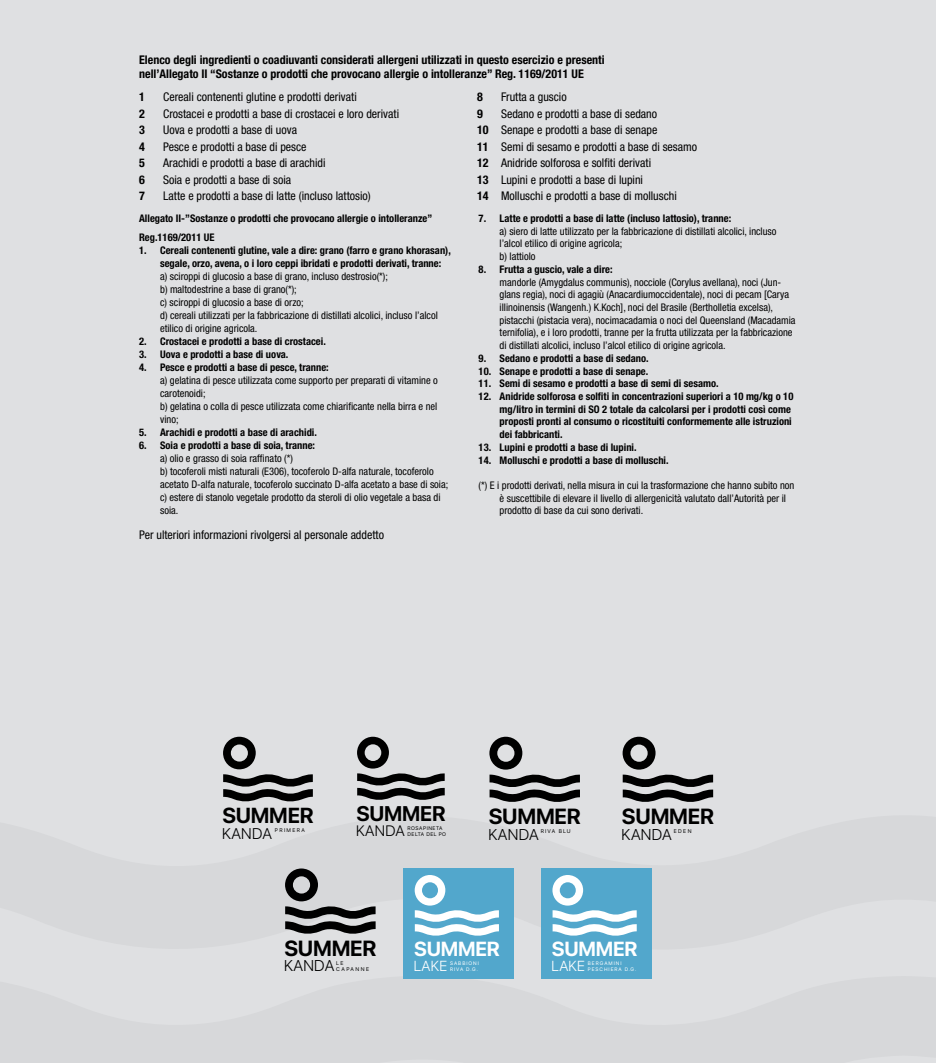
<style>
.page{position:relative;width:936px;height:1063px;background:#fff}
.page>*{position:absolute;margin:0;border:0;box-sizing:border-box;transform-origin:0 0}
.t1{font:700 21.75px "SF Pro Display";letter-spacing:-.01em;color:#000}
.t2{font:700 21.6px "SF Pro Display";letter-spacing:-.01em;color:#000}
.t3{font:700 21.15px "SF Pro Display";letter-spacing:-.01em;color:#000}
.t4{font:700 20.25px "SF Pro Display";letter-spacing:-.01em;color:#fff}
.t5{font:300 15.6px "SF Pro Display";letter-spacing:.02em;color:#000}
.t6{font:300 15.45px "SF Pro Display";letter-spacing:.02em;color:#000}
.t7{font:300 15px "SF Pro Display";letter-spacing:.02em;color:#000}
.t8{font:300 14.55px "SF Pro Display";letter-spacing:.02em;color:#fff}
.t9{font:condensed 12px/16.5px "Helvetica Neue LT Std";color:#000}
.t10{font:700 condensed 12px/14.4px "Helvetica Neue LT Std";color:#000}
.t11{font:condensed 10.5px/13px "Helvetica Neue LT Std";color:#000}
.t12{font:700 condensed 10.5px/12.8px "Helvetica Neue LT Std";color:#000}
.t13{font:5.4px/6.4px "SF Pro Display";letter-spacing:.265em;color:#000}
.t14{font:5.25px/6.3px "SF Pro Display";letter-spacing:.1em;color:#000}
.t15{font:5.1px/6px "SF Pro Display";letter-spacing:.2em;color:#fff}
.s1{font-weight:700}
</style>
<div class="page">
<div style="left:0;top:0;width:935px;height:1063px;background:#dfe0e2"></div>
<svg style="left:489px;top:737px;width:91px;height:65px"></svg>
<svg style="left:622px;top:737px;width:91px;height:65px"></svg>
<svg style="left:357px;top:737px;width:87px;height:63px"></svg>
<svg style="left:223px;top:737px;width:90px;height:65px"></svg>
<svg style="left:285px;top:869px;width:90px;height:65px"></svg>
<div style="left:403px;top:869px;width:111px;height:110px;background:#52a7cc"></div>
<svg style="left:414px;top:875px;width:85px;height:61px"></svg>
<div style="left:541px;top:869px;width:110px;height:110px;background:#52a7cc"></div>
<svg style="left:552px;top:875px;width:84px;height:61px"></svg>
<p class="t10" style="left:139px;top:52px;width:467px">Elenco degli ingredienti o coadiuvanti considerati allergeni utilizzati in questo esercizio e presenti nell’Allegato II “Sostanze o prodotti che provocano allergie o intolleranze” Reg. 1169/2011 UE</p>
<p class="t10" style="left:139px;top:89px;width:7px">1</p>
<p class="t9" style="left:163px;top:88px;width:195px">Cereali contenenti glutine e prodotti derivati</p>
<p class="t10" style="left:139px;top:106px;width:7px">2</p>
<p class="t9" style="left:163px;top:105px;width:237px">Crostacei e prodotti a base di crostacei e loro derivati</p>
<p class="t10" style="left:139px;top:123px;width:7px">3</p>
<p class="t9" style="left:163px;top:122px;width:135px">Uova e prodotti a base di uova</p>
<p class="t10" style="left:139px;top:139px;width:7px">4</p>
<p class="t9" style="left:163px;top:138px;width:145px">Pesce e prodotti a base di pesce</p>
<p class="t10" style="left:139px;top:156px;width:7px">5</p>
<p class="t9" style="left:163px;top:155px;width:164px">Arachidi e prodotti a base di arachidi</p>
<p class="t10" style="left:139px;top:172px;width:7px">6</p>
<p class="t9" style="left:163px;top:171px;width:130px">Soia e prodotti a base di soia</p>
<p class="t10" style="left:139px;top:189px;width:7px">7</p>
<p class="t9" style="left:163px;top:188px;width:209px">Latte e prodotti a base di latte (incluso lattosio)</p>
<p class="t12" style="left:139px;top:209px;width:294px;line-height:18.5px">Allegato II-”Sostanze o prodotti che provocano allergie o intolleranze”<br>Reg.1169/2011 UE</p>
<p class="t12" style="left:160px;top:243px;width:292px;text-indent:-21px">1. Cereali contenenti glutine, vale a dire: grano (farro e grano khorasan), segale, orzo, avena, o i loro ceppi ibridati e prodotti derivati, tranne:</p>
<p class="t11" style="left:160px;top:269px;width:279px">a) sciroppi di glucosio a base di grano, incluso destrosio(*);<br>b) maltodestrine a base di grano(*);<br>c) sciroppi di glucosio a base di orzo;<br>d) cereali utilizzati per la fabbricazione di distillati alcolici, incluso l’alcol etilico di origine agricola.</p>
<p class="t12" style="left:139px;top:335px;width:188px">2. Crostacei e prodotti a base di crostacei.</p>
<p class="t12" style="left:139px;top:348px;width:151px">3. Uova e prodotti a base di uova.</p>
<p class="t12" style="left:139px;top:361px;width:191px">4. Pesce e prodotti a base di pesce, tranne:</p>
<p class="t11" style="left:160px;top:374px;width:279px">a) gelatina di pesce utilizzata come supporto per preparati di vitamine o carotenoidi;<br>b) gelatina o colla di pesce utilizzata come chiarificante nella birra e nel vino;</p>
<p class="t12" style="left:139px;top:426px;width:179px">5. Arachidi e prodotti a base di arachidi.</p>
<p class="t12" style="left:139px;top:439px;width:177px">6. Soia e prodotti a base di soia, tranne:</p>
<p class="t11" style="left:160px;top:452px;width:289px">a) olio e grasso di soia raffinato (*)<br>b) tocoferoli misti naturali (E306), tocoferolo D-alfa naturale, tocoferolo acetato D-alfa naturale, tocoferolo succinato D-alfa acetato a base di soia; c) estere di stanolo vegetale prodotto da steroli di olio vegetale a basa di soia.</p>
<p class="t9" style="left:139px;top:526px;width:246px">Per ulteriori informazioni rivolgersi al personale addetto</p>
<p class="t10" style="left:477px;top:89px;width:7px">8</p>
<p class="t9" style="left:501px;top:89px;width:67px">Frutta a guscio</p>
<p class="t10" style="left:477px;top:106px;width:7px">9</p>
<p class="t9" style="left:477px;top:105px;width:222px;text-indent:24px">Sedano e prodotti a base di sedano<br><span class="s1">10</span> Senape e prodotti a base di senape<br><span class="s1">11</span> Semi di sesamo e prodotti a base di sesamo <span class="s1">12</span> Anidride solforosa e solfiti derivati<br><span class="s1">13</span> Lupini e prodotti a base di lupini<br><span class="s1">14</span> Molluschi e prodotti a base di molluschi</p>
<p class="t12" style="left:478px;top:212px;width:254px">7. Latte e prodotti a base di latte (incluso lattosio), tranne:</p>
<p class="t11" style="left:499px;top:225px;width:278px">a) siero di latte utilizzato per la fabbricazione di distillati alcolici, incluso l’alcol etilico di origine agricola;<br>b) lattiolo</p>
<p class="t12" style="left:478px;top:263px;width:135px">8. Frutta a guscio, vale a dire:</p>
<p class="t11" style="left:499px;top:275px;width:297px">mandorle (Amygdalus communis), nocciole (Corylus avellana), noci (Jun&shy;glans regia), noci di agagiù (Anacardiumoccidentale), noci di pecam [Carya illinoinensis (Wangenh.) K.Koch], noci del Brasile (Bertholletia excelsa), pistacchi (pistacia vera), nocimacadamia o noci del Queensland (Macadamia ternifolia), e i loro prodotti, tranne per la frutta utilizzata per la fabbricazione di distillati alcolici, incluso l’alcol etilico di origine agricola.</p>
<p class="t12" style="left:478px;top:352px;width:171px">9. Sedano e prodotti a base di sedano.</p>
<p class="t12" style="left:478px;top:364px;width:171px">10. Senape e prodotti a base di senape.</p>
<p class="t12" style="left:478px;top:377px;width:241px">11. Semi di sesamo e prodotti a base di semi di sesamo.</p>
<p class="t12" style="left:499px;top:390px;width:295px;text-indent:-21px">12. Anidride solforosa e solfiti in concentrazioni superiori a 10 mg/kg o 10 mg/litro in termini di SO 2 totale da calcolarsi per i prodotti così come proposti pronti al consumo o ricostituiti conformemente alle istruzioni dei fabbricanti.</p>
<p class="t12" style="left:478px;top:441px;width:159px">13. Lupini e prodotti a base di lupini.</p>
<p class="t12" style="left:478px;top:453px;width:191px">14. Molluschi e prodotti a base di molluschi.</p>
<p class="t11" style="left:499px;top:479px;width:296px;text-indent:-21px">(*) E i prodotti derivati, nella misura in cui la trasformazione che hanno subito non è suscettibile di elevare il livello di allergenicità valutato dall’Autorità per il prodotto di base da cui sono derivati.</p>
<h3 class="t3" style="left:356px;top:801px;width:91px">SUMMER</h3>
<h2 class="t2" style="left:222px;top:803px;width:93px">SUMMER</h2>
<h3 class="t6" style="left:222px;top:824px;width:51px">KANDA</h3>
<p class="t13" style="left:275px;top:827px;width:32px">PRIMERA</p>
<h3 class="t7" style="left:356px;top:822px;width:50px">KANDA</h3>
<p class="t14" style="left:407px;top:825px;width:40px">ROSAPINETA<br>DELTA DEL PO</p>
<h1 class="t1" style="left:488px;top:804px;width:94px">SUMMER</h1>
<h3 class="t5" style="left:488px;top:825px;width:52px">KANDA</h3>
<p class="t13" style="left:540px;top:828px;width:32px">RIVA BLU</p>
<h1 class="t1" style="left:622px;top:804px;width:94px">SUMMER</h1>
<h3 class="t5" style="left:621px;top:825px;width:52px">KANDA</h3>
<p class="t13" style="left:673px;top:828px;width:19px">EDEN</p>
<h1 class="t1" style="left:284px;top:935px;width:94px">SUMMER</h1>
<h3 class="t5" style="left:284px;top:957px;width:52px">KANDA</h3>
<p class="t13" style="left:336px;top:960px;width:34px">L E<br>CAPANNE</p>
<h3 class="t4" style="left:414px;top:937px;width:87px">SUMMER</h3>
<h3 class="t8" style="left:414px;top:957px;width:35px">LAKE</h3>
<p class="t15" style="left:450px;top:960px;width:30px">SABBIONI<br>RIVA D.G.</p>
<h3 class="t4" style="left:552px;top:937px;width:87px">SUMMER</h3>
<h3 class="t8" style="left:551px;top:957px;width:35px">LAKE</h3>
<p class="t15" style="left:588px;top:960px;width:50px">BERGAMINI<br>PESCHIERA D.G.</p>
</div>
